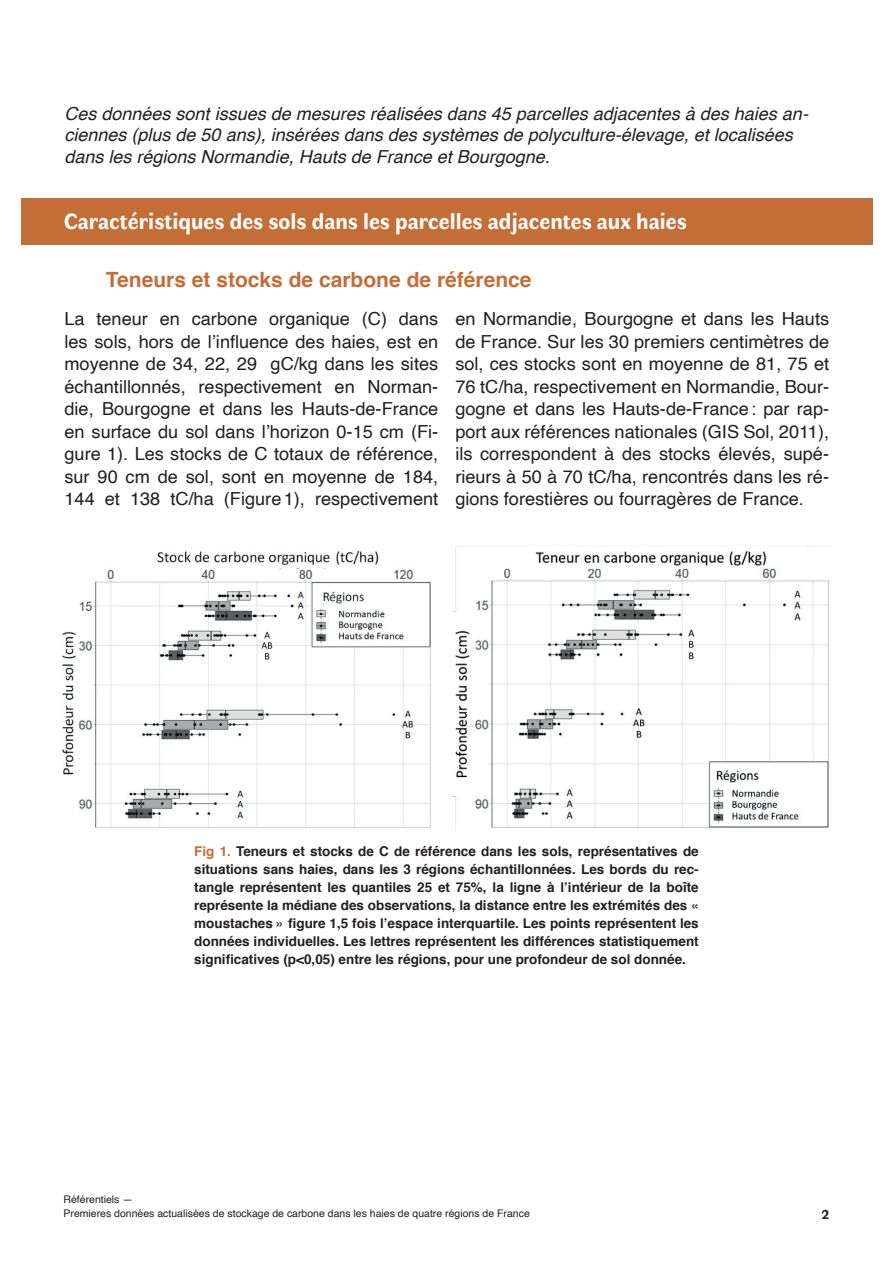
<style>
.page{position:relative;width:893px;height:1263px;background:#fff}
.page>*{position:absolute;margin:0;border:0;box-sizing:border-box;transform-origin:0 0}
.t1{font:700 22.5px "Faune Text";color:#fff}
.t2{font:700 21px "Helvetica";color:#c36e36}
.t3{font:18px/22.5px "Helvetica";color:#231f20;text-align:justify}
.t4{font:italic 18px/21.6px "Helvetica";color:#231f20}
.t5{font:700 13.5px/18px "Helvetica";color:#231f20;text-align:justify}
.t6{font:700 13.5px "Faune Text";color:#231f20}
.t7{font:10.5px/14.5px "Helvetica";color:#231f20}
.s1{color:#c36e36}
</style>
<div class="page">
<div style="left:21px;top:198px;width:852px;height:46px;background:#c36e36"></div>
<img style="left:62px;top:550px;width:369px;height:278px">
<img style="left:452px;top:545px;width:379px;height:285px">
<p class="t4" style="left:65px;top:103px;width:745px">Ces données sont issues de mesures réalisées dans 45 parcelles adjacentes à des haies an&shy;ciennes (plus de 50 ans), insérées dans des systèmes de polyculture-élevage, et localisées dans les régions Normandie, Hauts de France et Bourgogne.</p>
<p class="t1" style="left:64px;top:205px;width:624px">Caractéristiques des sols dans les parcelles adjacentes aux haies</p>
<p class="t2" style="left:106px;top:263px;width:427px">Teneurs et stocks de carbone de référence</p>
<p class="t3" style="left:64px;top:308px;width:375px">La teneur en carbone organique (C) dans les sols, hors de l’influence des haies, est en moyenne de 34, 22, 29 gC/kg dans les sites échantillonnés, respectivement en Norman&shy;die, Bourgogne et dans les Hauts-de-France en surface du sol dans l’horizon 0-15 cm (Fi&shy;gure 1). Les stocks de C totaux de référence, sur 90 cm de sol, sont en moyenne de 184, 144 et 138 tC/ha (Figure1), respectivement</p>
<p class="t3" style="left:455px;top:308px;width:375px">en Normandie, Bourgogne et dans les Hauts de France. Sur les 30 premiers centimètres de sol, ces stocks sont en moyenne de 81, 75 et 76 tC/ha, respectivement en Normandie, Bour&shy;gogne et dans les Hauts-de-France: par rap&shy;port aux références nationales (GIS Sol, 2011), ils correspondent à des stocks élevés, supé&shy;rieurs à 50 à 70 tC/ha, rencontrés dans les ré&shy;gions forestières ou fourragères de France.</p>
<p class="t5" style="left:194px;top:843px;width:506px"><span class="s1">Fig 1.</span> Teneurs et stocks de C de référence dans les sols, représentatives de situations sans haies, dans les 3 régions échantillonnées. Les bords du rec&shy;tangle représentent les quantiles 25 et 75%, la ligne à l’intérieur de la boîte représente la médiane des observations, la distance entre les extrémités des « moustaches » figure 1,5 fois l’espace interquartile. Les points représentent les données individuelles. Les lettres représentent les différences statistiquement significatives (p&lt;0,05) entre les régions, pour une profondeur de sol donnée.</p>
<p class="t7" style="left:64px;top:1192px;width:468px">Référentiels —<br>Premieres données actualisées de stockage de carbone dans les haies de quatre régions de France</p>
<p class="t6" style="left:821px;top:1205px;width:9px">2</p>
</div>
